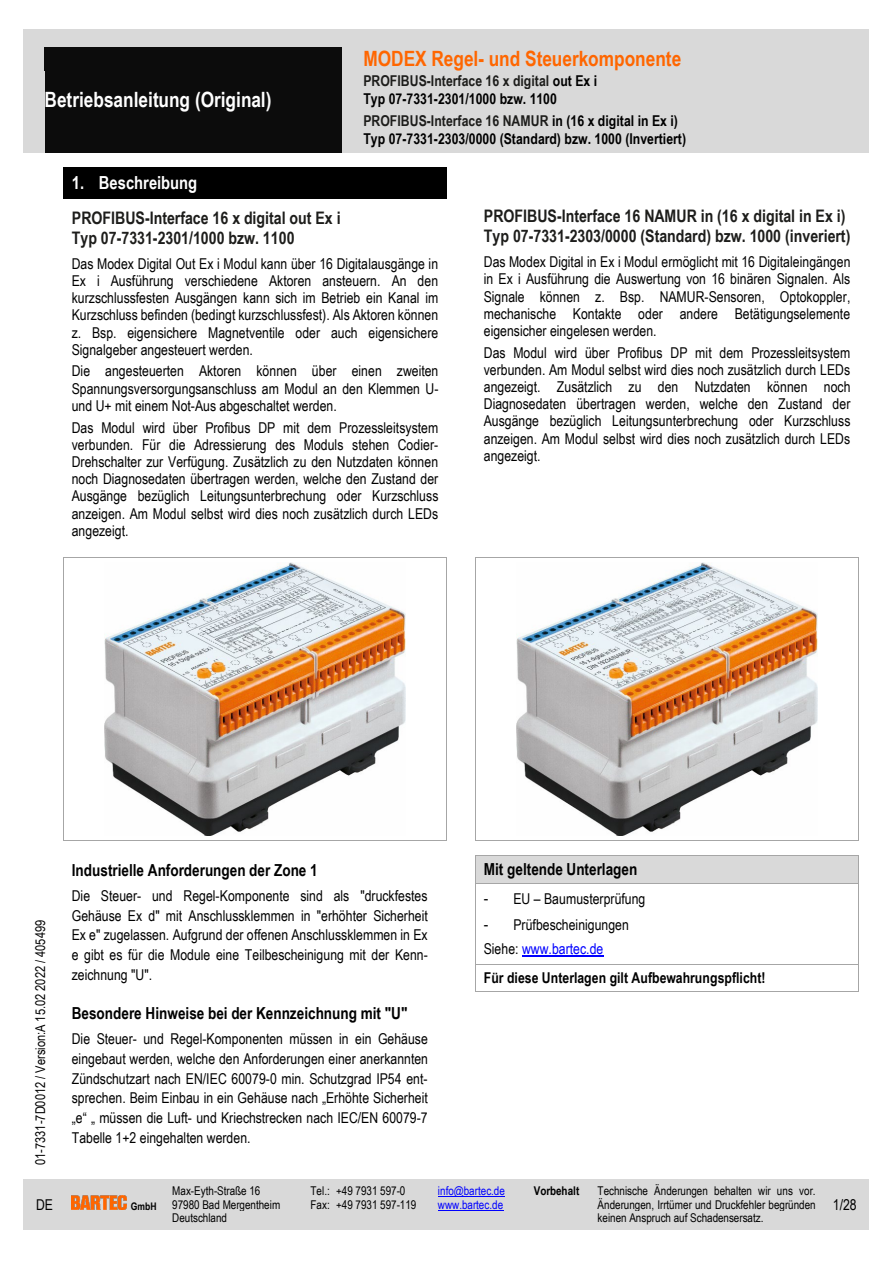
<style>
.page{position:relative;width:893px;height:1263px;background:#fff}
.page>*{position:absolute;margin:0;border:0;box-sizing:border-box;transform-origin:0 0}
.t1{font:700 21px "Arial Narrow";color:#f60}
.t2{font:700 21px "Arial Narrow";color:#fff}
.t3{font:700 18px "Arial Narrow";color:#fff}
.t4{font:700 17.25px "Arial Narrow";color:#1d1d1b}
.t5{font:700 16.5px "Arial Narrow";color:#000}
.t6{font:15px/17.2px "Arial Narrow";color:#000;text-align:justify}
.t7{font:700 15px/18px "Arial Narrow";color:#000}
.t8{font:15px "Arial Narrow";color:#00f}
.t9{font:13.5px "Arial Narrow";letter-spacing:-.005em;color:#000}
.t10{font:12px/13.8px "Arial Narrow";letter-spacing:-.005em;color:#000}
.t11{font:12px/13.6px "Arial Narrow";letter-spacing:-.005em;color:#00f}
.t12{font:700 12px "Arial Narrow";color:#000}
.t13{font:700 10.5px "Arial Narrow";color:#000}
.s1{color:#1d1d1b}
.s2{font-size:16.5px}
.s3{color:#000}
</style>
<div class="page">
<div style="left:23px;top:30px;width:21px;height:17px;background:#d9d9d9"></div>
<div style="left:45px;top:30px;width:297px;height:17px;background:#d9d9d9"></div>
<div style="left:342px;top:30px;width:21px;height:17px;background:#d9d9d9"></div>
<div style="left:363px;top:30px;width:506px;height:17px;background:#d9d9d9"></div>
<div style="left:23px;top:47px;width:21px;height:24px;background:#d9d9d9"></div>
<div style="left:45px;top:47px;width:297px;height:105px;background:#0c0c0c"></div>
<div style="left:342px;top:47px;width:21px;height:24px;background:#d9d9d9"></div>
<div style="left:363px;top:47px;width:506px;height:24px;background:#d9d9d9"></div>
<div style="left:23px;top:71px;width:21px;height:81px;background:#d9d9d9"></div>
<div style="left:342px;top:71px;width:21px;height:81px;background:#d9d9d9"></div>
<div style="left:363px;top:71px;width:506px;height:18px;background:#d9d9d9"></div>
<div style="left:363px;top:89px;width:506px;height:23px;background:#d9d9d9"></div>
<div style="left:363px;top:112px;width:506px;height:18px;background:#d9d9d9"></div>
<div style="left:363px;top:130px;width:506px;height:22px;background:#d9d9d9"></div>
<div style="left:23px;top:1179px;width:43px;height:51px;background:#d9d9d9"></div>
<div style="left:66px;top:1179px;width:106px;height:51px;background:#d9d9d9"></div>
<div style="left:172px;top:1179px;width:138px;height:19px;background:#d9d9d9"></div>
<div style="left:172px;top:1198px;width:138px;height:13px;background:#d9d9d9"></div>
<div style="left:172px;top:1211px;width:138px;height:19px;background:#d9d9d9"></div>
<div style="left:310px;top:1179px;width:128px;height:51px;background:#d9d9d9"></div>
<div style="left:438px;top:1179px;width:96px;height:51px;background:#d9d9d9"></div>
<hr style="left:438px;top:1196px;width:67px;height:1px;background:#00f">
<hr style="left:438px;top:1210px;width:65px;height:1px;background:#00f">
<div style="left:534px;top:1179px;width:64px;height:51px;background:#d9d9d9"></div>
<div style="left:598px;top:1179px;width:223px;height:19px;background:#d9d9d9"></div>
<div style="left:598px;top:1198px;width:223px;height:13px;background:#d9d9d9"></div>
<div style="left:598px;top:1211px;width:223px;height:19px;background:#d9d9d9"></div>
<div style="left:821px;top:1179px;width:48px;height:51px;background:#d9d9d9"></div>
<img style="left:72px;top:1195px;width:54px;height:15px">
<div style="left:64px;top:168px;width:382px;height:30px;background:#000"></div>
<hr style="left:63px;top:168px;width:1px;height:30px;background:#000">
<hr style="left:446px;top:168px;width:1px;height:30px;background:#000">
<hr style="left:65px;top:198px;width:381px;height:1px;background:#000">
<hr style="left:65px;top:557px;width:381px;height:1px;background:#a6a6a6">
<hr style="left:63px;top:558px;width:1px;height:282px;background:#a6a6a6">
<hr style="left:446px;top:558px;width:1px;height:282px;background:#a6a6a6">
<hr style="left:65px;top:840px;width:381px;height:1px;background:#a6a6a6">
<hr style="left:477px;top:557px;width:381px;height:1px;background:#a6a6a6">
<hr style="left:475px;top:558px;width:1px;height:282px;background:#a6a6a6">
<hr style="left:858px;top:558px;width:1px;height:282px;background:#a6a6a6">
<hr style="left:477px;top:840px;width:381px;height:1px;background:#a6a6a6">
<div style="left:476px;top:855px;width:382px;height:28px;background:#d9d9d9"></div>
<hr style="left:477px;top:855px;width:381px;height:1px;background:#a6a6a6">
<hr style="left:522px;top:955px;width:82px;height:2px;background:#00f">
<svg style="left:475px;top:855px;width:2px;height:29px"></svg>
<hr style="left:476px;top:883px;width:382px;height:1px;background:#a6a6a6">
<svg style="left:858px;top:855px;width:1px;height:29px"></svg>
<hr style="left:475px;top:884px;width:1px;height:80px;background:#a6a6a6">
<hr style="left:858px;top:884px;width:1px;height:80px;background:#a6a6a6">
<hr style="left:476px;top:964px;width:382px;height:1px;background:#a6a6a6">
<svg style="left:475px;top:964px;width:1px;height:28px"></svg>
<hr style="left:476px;top:991px;width:382px;height:1px;background:#a6a6a6">
<svg style="left:858px;top:964px;width:1px;height:28px"></svg>
<img style="left:104px;top:563px;width:302px;height:273px">
<img style="left:516px;top:563px;width:302px;height:273px">
<h1 class="t2" style="left:45px;top:84px;width:228px">Betriebsanleitung (Original)</h1>
<h1 class="t1" style="left:363px;top:43px;width:319px">MODEX Regel- und Steuerkomponente</h1>
<p class="t7" style="left:363px;top:71px;width:235px"><span class="s1">PROFIBUS-Interface 16 x digital</span> out Ex i<br>Typ 07-7331-2301/1000 bzw. 1100</p>
<p class="t7" style="left:363px;top:111px;width:324px"><span class="s1">PROFIBUS-Interface 16 NAMUR</span> in (16 x digital in Ex i)<br>Typ 07-7331-2303/0000 (Standard) bzw. 1000 (Invertiert)</p>
<p class="t3" style="left:72px;top:169px;width:127px">1. Beschreibung</p>
<p class="t4" style="left:72px;top:205px;width:270px">PROFIBUS-Interface 16 x digital out Ex i</p>
<p class="t4" style="left:72px;top:224px;width:224px">Typ 07-7331-2301/1000 bzw. 1100</p>
<p class="t6" style="left:72px;top:254px;width:368px">Das Modex Digital Out Ex i Modul kann über 16 Digitalausgänge in Ex i Ausführung verschiedene Aktoren ansteuern. An den kurzschlussfesten Ausgängen kann sich im Betrieb ein Kanal im Kurzschluss befinden (bedingt kurzschlussfest). Als Aktoren können z. Bsp. eigensichere Magnetventile oder auch eigensichere Signalgeber angesteuert werden.</p>
<p class="t6" style="left:72px;top:362px;width:368px">Die angesteuerten Aktoren können über einen zweiten Spannungsversorgungsanschluss am Modul an den Klemmen U&shy;und U+ mit einem Not-Aus abgeschaltet werden.</p>
<p class="t6" style="left:72px;top:418px;width:368px">Das Modul wird über Profibus DP mit dem Prozessleitsystem verbunden. Für die Adressierung des Moduls stehen Codier-Drehschalter zur Verfügung. Zusätzlich zu den Nutzdaten können noch Diagnosedaten übertragen werden, welche den Zustand der Ausgänge bezüglich Leitungsunterbrechung oder Kurzschluss anzeigen. Am Modul selbst wird dies noch zusätzlich durch LEDs angezeigt.</p>
<p class="t4" style="left:484px;top:203px;width:363px">PROFIBUS-Interface 16 NAMUR in (16 x digital in Ex i)</p>
<p class="t4" style="left:484px;top:223px;width:368px">Typ 07-7331-2303/0000 (Standard) bzw. 1000 (inveriert)</p>
<p class="t6" style="left:484px;top:253px;width:368px">Das Modex Digital in Ex i Modul ermöglicht mit 16 Digitaleingängen in Ex i Ausführung die Auswertung von 16 binären Signalen. Als Signale können z. Bsp. NAMUR-Sensoren, Optokoppler, mechanische Kontakte oder andere Betätigungselemente eigensicher eingelesen werden.</p>
<p class="t6" style="left:484px;top:343px;width:368px">Das Modul wird über Profibus DP mit dem Prozessleitsystem verbunden. Am Modul selbst wird dies noch zusätzlich durch LEDs angezeigt. Zusätzlich zu den Nutzdaten können noch Diagnosedaten übertragen werden, welche den Zustand der Ausgänge bezüglich Leitungsunterbrechung oder Kurzschluss anzeigen. Am Modul selbst wird dies noch zusätzlich durch LEDs angezeigt.</p>
<p class="t9" style="left:31px;top:1165px;width:246px;rotate:-90deg">01-7331-7D0012 / Version:A 15.02 2022 / 405499</p>
<p class="t5" style="left:72px;top:858px;width:248px">Industrielle Anforderungen der Zone 1</p>
<p class="t6" style="left:72px;top:885px;width:358px;line-height:19.8px">Die Steuer- und Regel-Komponente sind als "druckfestes Gehäuse Ex d" mit Anschlussklemmen in "erhöhter Sicherheit Ex e" zugelassen. Aufgrund der offenen Anschlussklemmen in Ex e gibt es für die Module eine Teilbescheinigung mit der Kenn&shy;zeichnung "U".</p>
<p class="t5" style="left:72px;top:1001px;width:337px">Besondere Hinweise bei der Kennzeichnung mit "U"</p>
<p class="t6" style="left:72px;top:1028px;width:358px;line-height:19.8px">Die Steuer- und Regel-Komponenten müssen in ein Gehäuse eingebaut werden, welche den Anforderungen einer anerkannten Zündschutzart nach EN/IEC 60079-0 min. Schutzgrad IP54 ent&shy;sprechen. Beim Einbau in ein Gehäuse nach „Erhöhte Sicherheit „e“ „ müssen die Luft- und Kriechstrecken nach IEC/EN 60079-7<br>Tabelle 1+2 eingehalten werden.</p>
<p class="t5" style="left:484px;top:857px;width:155px">Mit geltende Unterlagen</p>
<p class="t6" style="left:484px;top:889px;width:163px"><span class="s2">-</span> EU – Baumusterprüfung</p>
<p class="t6" style="left:484px;top:915px;width:147px"><span class="s2">-</span> Prüfbescheinigungen</p>
<p class="t8" style="left:484px;top:938px;width:121px"><span class="s3">Siehe:</span> www.bartec.de</p>
<p class="t7" style="left:484px;top:968px;width:283px">Für diese Unterlagen gilt Aufbewahrungspflicht!</p>
<p class="t6" style="left:36px;top:1195px;width:18px">DE</p>
<p class="t13" style="left:131px;top:1198px;width:27px">GmbH</p>
<p class="t10" style="left:172px;top:1183px;width:109px">Max-Eyth-Straße 16<br>97980 Bad Mergentheim<br>Deutschland</p>
<p class="t10" style="left:310px;top:1183px;width:107px">Tel.: +49 7931 597-0<br>Fax: +49 7931 597-119</p>
<p class="t11" style="left:438px;top:1183px;width:69px">info@bartec.de www.bartec.de</p>
<p class="t12" style="left:534px;top:1182px;width:47px">Vorbehalt</p>
<p class="t10" style="left:598px;top:1183px;width:220px;text-align:justify">Technische Änderungen behalten wir uns vor.<br>Änderungen, Irrtümer und Druckfehler begründen keinen Anspruch auf Schadensersatz.</p>
<p class="t6" style="left:833px;top:1195px;width:25px">1/28</p>
</div>
